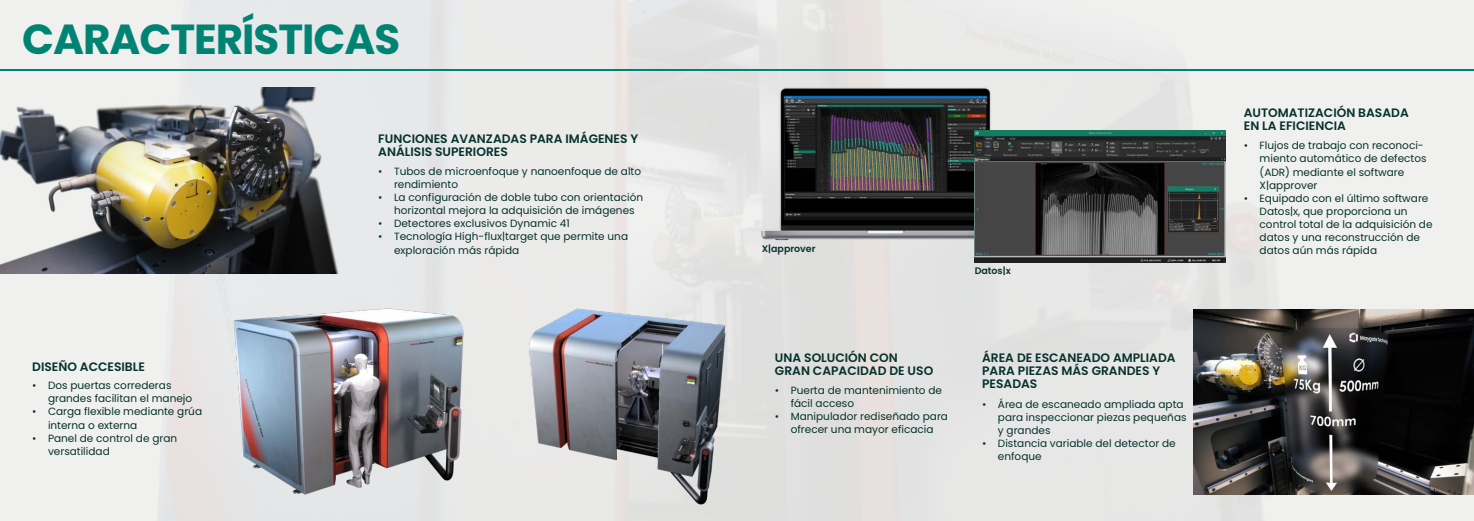
<style>
.page{position:relative;width:1474px;height:521px;background:#fff}
.page>*{position:absolute;margin:0;border:0;box-sizing:border-box;transform-origin:0 0}
.t1{font:700 42px "Poppins";letter-spacing:-.025em;color:#018374}
.t2{font:600 12.25px/13.1px "Poppins";color:#05322b}
.t3{font:10.5px/13.1px "Poppins";color:#05322b}
.t4{font:600 9.45px "Poppins";color:#05322b}
</style>
<div class="page">
<img style="left:0;top:0;width:1473px;height:521px">
<img style="left:1193px;top:309px;width:280px;height:186px">
<img style="left:198px;top:307px;width:278px;height:189px">
<img style="left:0;top:87px;width:371px;height:186px">
<img style="left:494px;top:307px;width:289px;height:197px">
<hr style="left:0;top:69px;width:1473px;height:2px;background:#018374">
<img style="left:760px;top:73px;width:250px;height:177px">
<img style="left:974px;top:131px;width:251px;height:131px">
<h1 class="t1" style="left:22px;top:15px;width:379px">CARACTERÍSTICAS</h1>
<p class="t2" style="left:378px;top:133px;width:261px">FUNCIONES AVANZADAS PARA IMÁGENES Y<br>ANÁLISIS SUPERIORES</p>
<p class="t2" style="left:32px;top:360px;width:114px">DISEÑO ACCESIBLE</p>
<p class="t3" style="left:48px;top:379px;width:146px;text-indent:-16px">• Dos puertas correderas grandes facilitan el manejo</p>
<p class="t3" style="left:48px;top:405px;width:156px;text-indent:-16px">• Carga flexible mediante grúa interna o externa</p>
<p class="t3" style="left:48px;top:431px;width:131px;text-indent:-16px">• Panel de control de gran versatilidad</p>
<p class="t3" style="left:394px;top:165px;width:249px;text-indent:-16px">• Tubos de microenfoque y nanoenfoque de alto rendimiento</p>
<p class="t3" style="left:394px;top:191px;width:251px;text-indent:-16px">• La configuración de doble tubo con orientación horizontal mejora la adquisición de imágenes</p>
<p class="t3" style="left:378px;top:217px;width:193px">• Detectores exclusivos Dynamic 41</p>
<p class="t3" style="left:394px;top:230px;width:235px;text-indent:-16px">• Tecnología High-flux|target que permite una exploración más rápida</p>
<p class="t4" style="left:761px;top:243px;width:55px">X|approver</p>
<p class="t4" style="left:974px;top:265px;width:38px">Datos|x</p>
<p class="t2" style="left:775px;top:351px;width:160px">UNA SOLUCIÓN CON<br>GRAN CAPACIDAD DE USO</p>
<p class="t3" style="left:790px;top:383px;width:153px;text-indent:-16px">• Puerta de mantenimiento de fácil acceso</p>
<p class="t3" style="left:775px;top:410px;width:174px;text-align:center">• Manipulador rediseñado para ofrecer una mayor eficacia</p>
<p class="t2" style="left:982px;top:351px;width:195px">ÁREA DE ESCANEADO AMPLIADA<br>PARA PIEZAS MÁS GRANDES Y<br>PESADAS</p>
<p class="t3" style="left:997px;top:398px;width:190px;text-indent:-16px">• Área de escaneado ampliada apta para inspeccionar piezas pequeñas y grandes</p>
<p class="t3" style="left:997px;top:437px;width:179px;text-indent:-16px">• Distancia variable del detector de enfoque</p>
<p class="t2" style="left:1243px;top:106px;width:166px">AUTOMATIZACIÓN BASADA<br>EN LA EFICIENCIA</p>
<p class="t3" style="left:1259px;top:139px;width:168px;text-indent:-16px">• Flujos de trabajo con reconoci&shy;miento automático de defectos (ADR) mediante el software<br>X|approver</p>
<p class="t3" style="left:1259px;top:192px;width:174px;text-indent:-16px">• Equipado con el último software<br>Datos|x, que proporciona un control total de la adquisición de datos y una reconstrucción de datos aún más rápida</p>
</div>
